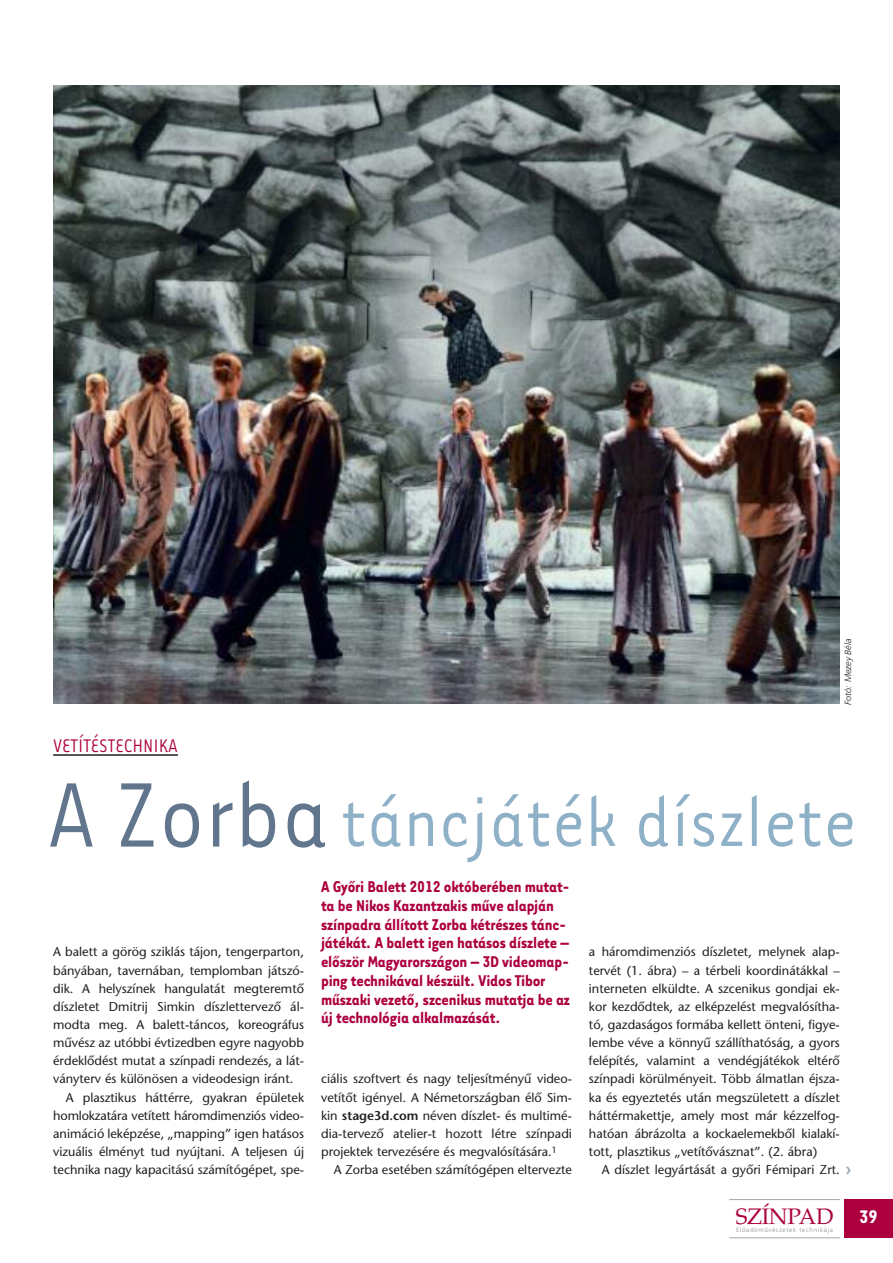
<style>
.page{position:relative;width:893px;height:1263px;background:#fff}
.page>*{position:absolute;margin:0;border:0;box-sizing:border-box;transform-origin:0 0}
.t1{font:81px "Tarzana Narrow H";color:#8eb1c7}
.t2{font:22.35px "H Palatino Roman";letter-spacing:-.01em;color:#ac003f}
.t3{font:21px "Tarzana Narrow H";color:#ac003f}
.t4{font:18px/18.8px "Tarzana Narrow H Bold";letter-spacing:-.01em;color:#ac003f}
.t5{font:12.75px/18.1px "Stone Sans";color:#211f1f;text-align:justify}
.t6{font:9px "Frutiger LI";color:#211f1f}
.t7{font:6.3px "Frutiger L";letter-spacing:.105em;color:#908f8f}
.s1{font-size:105.3px;color:#61768d}
.s2{font-family:"Tarzana Narrow H Bold";font-size:21px;color:#fff}
.s3{font-weight:600}
</style>
<div class="page">
<div style="left:844px;top:1199px;width:49px;height:39px;background:#ac003f"></div>
<hr style="left:729px;top:1199px;width:111px;height:1px;background:#a6a5a5">
<hr style="left:729px;top:1237px;width:111px;height:1px;background:#a6a5a5">
<img style="left:54px;top:85px;width:785px;height:619px">
<hr style="left:53px;top:754px;width:125px;height:2px;background:#211f1f">
<p class="t6" style="left:843px;top:705px;width:67px;rotate:-90deg">Fotó: Mezey Béla</p>
<h3 class="t3" style="left:53px;top:732px;width:126px">VETÍTÉSTECHNIKA</h3>
<h1 class="t1" style="left:47px;top:771px;width:811px"><span class="s1">A Zorba</span>táncjáték díszlete</h1>
<p class="t4" style="left:321px;top:876px;width:251px">A Gyôri Balett 2012 októberében mutat&shy;ta be Nikos Kazantzakis mûve alapján színpadra állított Zorba kétrészes tánc&shy;játékát. A balett igen hatásos díszlete – elôször Magyarországon – 3D videomap&shy;ping technikával készült. Vidos Tibor mûszaki vezetô, szcenikus mutatja be az új technológia alkalmazását.</p>
<p class="t5" style="left:589px;top:944px;width:252px">a háromdimenziós díszletet, melynek alap&shy;tervét (1. ábra) – a térbeli koordinátákkal – interneten elküldte. A szcenikus gondjai ek&shy;kor kezdôdtek, az elképzelést megvalósítha&shy;tó, gazdaságos formába kellett önteni, figye&shy;lembe véve a könnyû szállíthatóság, a gyors felépítés, valamint a vendégjátékok eltérô színpadi körülményeit. Több álmatlan éjsza&shy;ka és egyeztetés után megszületett a díszlet háttérmakettje, amely most már kézzelfog&shy;hatóan ábrázolta a kockaelemekbôl kialakí&shy;tott, plasztikus „vetítôvásznat”. (2. ábra)</p>
<p class="t5" style="left:602px;top:1162px;width:240px">A díszlet legyártását a gyôri Fémipari Zrt.</p>
<h2 class="t2" style="left:736px;top:1203px;width:144px">SZÍNPAD <span class="s2">39</span></h2>
<p class="t7" style="left:736px;top:1226px;width:98px">Elôadómûvészetek technikája</p>
<p class="t5" style="left:53px;top:944px;width:252px">A balett a görög sziklás tájon, tengerparton,</p>
<p class="t5" style="left:53px;top:962px;width:252px">bányában, tavernában, templomban játszó-</p>
<p class="t5" style="left:53px;top:980px;width:252px">dik. A helyszínek hangulatát megteremtô</p>
<p class="t5" style="left:53px;top:999px;width:252px">díszletet Dmitrij Simkin díszlettervezô ál-</p>
<p class="t5" style="left:53px;top:1017px;width:252px">modta meg. A balett-táncos, koreográfus</p>
<p class="t5" style="left:53px;top:1035px;width:252px">mûvész az utóbbi évtizedben egyre nagyobb</p>
<p class="t5" style="left:53px;top:1053px;width:252px">érdeklôdést mutat a színpadi rendezés, a lát-</p>
<p class="t5" style="left:53px;top:1071px;width:242px">ványterv és különösen a videodesign iránt.</p>
<p class="t5" style="left:66px;top:1089px;width:240px">A plasztikus háttérre, gyakran épületek</p>
<p class="t5" style="left:53px;top:1107px;width:252px">homlokzatára vetített háromdimenziós video-</p>
<p class="t5" style="left:53px;top:1126px;width:252px">animáció leképzése, „mapping” igen hatásos</p>
<p class="t5" style="left:53px;top:1144px;width:252px">vizuális élményt tud nyújtani. A teljesen új</p>
<p class="t5" style="left:53px;top:1162px;width:252px">technika nagy kapacitású számítógépet, spe-</p>
<p class="t5" style="left:321px;top:1071px;width:252px">ciális szoftvert és nagy teljesítményû video&shy;vetítôt igényel. A Németországban élô Sim&shy;kin <span class="s3">stage3d.com</span> néven díszlet- és multimé&shy;dia-tervezô atelier-t hozott létre színpadi projektek tervezésére és megvalósítására.<sup>1</sup></p>
<p class="t5" style="left:334px;top:1162px;width:240px">A Zorba esetében számítógépen eltervezte</p>
</div>
